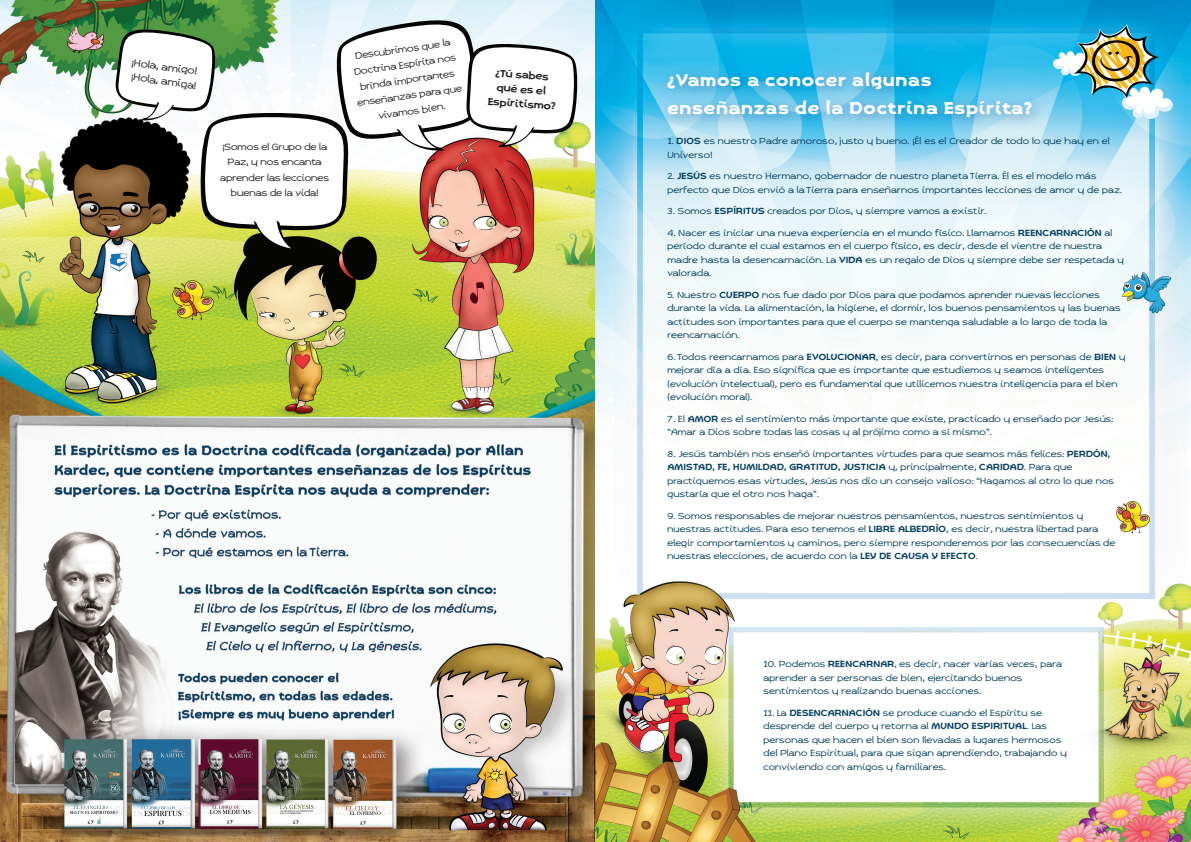
<style>
.page{position:relative;width:1191px;height:842px;background:#fff}
.page>*{position:absolute;margin:0;border:0;box-sizing:border-box;transform-origin:0 0}
.t1{font:700 21.7px/28.4px "Primate";letter-spacing:.035em;color:#fff}
.t2{font:13px/14.4px "Primate Regular 3";color:#231f20;text-align:center}
.t3{font:13px/14.4px "Primate Regular 4";color:#231f20}
.t4{font:12px/15.6px "Primate Regular 4";color:#231f20;text-align:center}
.t5{font:11.5px/13.5px "Primate Regular 4";letter-spacing:.02em;color:#013e60}
.t6{font:11.5px "Primate Regular 3";letter-spacing:.02em;color:#013e60}
.s1{font-family:"Primate Regular 3"}
.s2{font-family:"Primate Regular 4"}
</style>
<div class="page">
<img style="left:0;top:0;width:1191px;height:842px">
<svg style="left:115px;top:20px;width:463px;height:232px"></svg>
<img style="left:653px;top:55px;width:399px;height:85px">
<svg style="left:1049px;top:24px;width:123px;height:99px;background:#6db6c1"></svg>
<svg style="left:1121px;top:272px;width:50px;height:42px"></svg>
<p class="t3" style="left:133px;top:55px;width:69px;rotate:8deg">¡Hola, amigo! ¡Hola, amiga!</p>
<p class="t4" style="left:220px;top:138px;width:110px">¡Somos el Grupo de la<br>Paz, y nos encanta aprender las lecciones buenas de la vida!</p>
<p class="t4" style="left:350px;top:49px;width:107px;rotate:-8deg">Descubrimos que la<br>Doctrina Espírita nos brinda importantes enseñanzas para que vivamos bien.</p>
<p class="t2" style="left:490px;top:65px;width:69px;rotate:4deg">¿Tú sabes qué es el<br>Espiritismo?</p>
<h1 class="t1" style="left:667px;top:66px;width:366px">¿Vamos a conocer algunas enseñanzas de la Doctrina Espírita?</h1>
<p class="t5" style="left:667px;top:134px;width:444px">1. <span class="s1">DIOS</span> es nuestro Padre amoroso, justo y bueno. ¡Él es el Creador de todo lo que hay en el<br>Universo!</p>
<p class="t5" style="left:667px;top:169px;width:456px">2. <span class="s1">JESÚS</span> es nuestro Hermano, gobernador de nuestro planeta Tierra. Él es el modelo más perfecto que Dios envió a la Tierra para enseñarnos importantes lecciones de amor y de paz.</p>
<p class="t5" style="left:667px;top:204px;width:321px">3. Somos <span class="s1">ESPÍRITUS</span> creados por Dios, y siempre vamos a existir.</p>
<p class="t5" style="left:667px;top:226px;width:458px">4. Nacer es iniciar una nueva experiencia en el mundo físico. Llamamos <span class="s1">REENCARNACIÓN</span> al período durante el cual estamos en el cuerpo físico, es decir, desde el vientre de nuestra madre hasta la desencarnación. La <span class="s1">VIDA</span> es un regalo de Dios y siempre debe ser respetada y valorada.</p>
<p class="t5" style="left:667px;top:288px;width:454px">5. Nuestro <span class="s1">CUERPO</span> nos fue dado por Dios para que podamos aprender nuevas lecciones durante la vida. La alimentación, la higiene, el dormir, los buenos pensamientos y las buenas actitudes son importantes para que el cuerpo se mantenga saludable a lo largo de toda la reencarnación.</p>
<p class="t5" style="left:667px;top:350px;width:459px">6. Todos reencarnamos para <span class="s1">EVOLUCIONAR</span>, es decir, para convertirnos en personas de <span class="s1">BIEN</span> y mejorar día a día. Eso significa que es importante que estudiemos y seamos inteligentes (evolución intelectual), pero es fundamental que utilicemos nuestra inteligencia para el bien (evolución moral).</p>
<p class="t5" style="left:667px;top:412px;width:447px">7. El <span class="s1">AMOR</span> es el sentimiento más importante que existe, practicado y enseñado por Jesús: “Amar a Dios sobre todas las cosas y al prójimo como a sí mismo”.</p>
<p class="t5" style="left:667px;top:447px;width:444px">8. Jesús también nos enseñó importantes virtudes para que seamos más felices: <span class="s1">PERDÓN,</span></p>
<p class="t6" style="left:667px;top:461px;width:406px">AMISTAD, FE, HUMILDAD, GRATITUD, JUSTICIA <span class="s2">y, principalmente,</span> CARIDAD<span class="s2">. Para que</span></p>
<p class="t5" style="left:667px;top:474px;width:448px">practiquemos esas virtudes, Jesús nos dio un consejo valioso: “Hagamos al otro lo que nos gustaría que el otro nos haga”.</p>
<p class="t5" style="left:667px;top:509px;width:449px">9. Somos responsables de mejorar nuestros pensamientos, nuestros sentimientos y nuestras actitudes. Para eso tenemos el <span class="s1">LIBRE ALBEDRÍO</span>, es decir, nuestra libertad para elegir comportamientos y caminos, pero siempre responderemos por las consecuencias de nuestras elecciones, de acuerdo con la <span class="s1">LEY DE CAUSA Y EFECTO</span>.</p>
<p class="t5" style="left:763px;top:657px;width:300px">10. Podemos <span class="s1">REENCARNAR</span>, es decir, nacer varias veces, para aprender a ser personas de bien, ejercitando buenos sentimientos y realizando buenas acciones.</p>
<p class="t5" style="left:763px;top:705px;width:305px">11. La <span class="s1">DESENCARNACIÓN</span> se produce cuando el Espíritu se desprende del cuerpo y retorna al <span class="s1">MUNDO ESPIRITUAL</span>. Las personas que hacen el bien son llevadas a lugares hermosos del Plano Espiritual, para que sigan aprendiendo, trabajando y conviviendo con amigos y familiares.</p>
</div>
